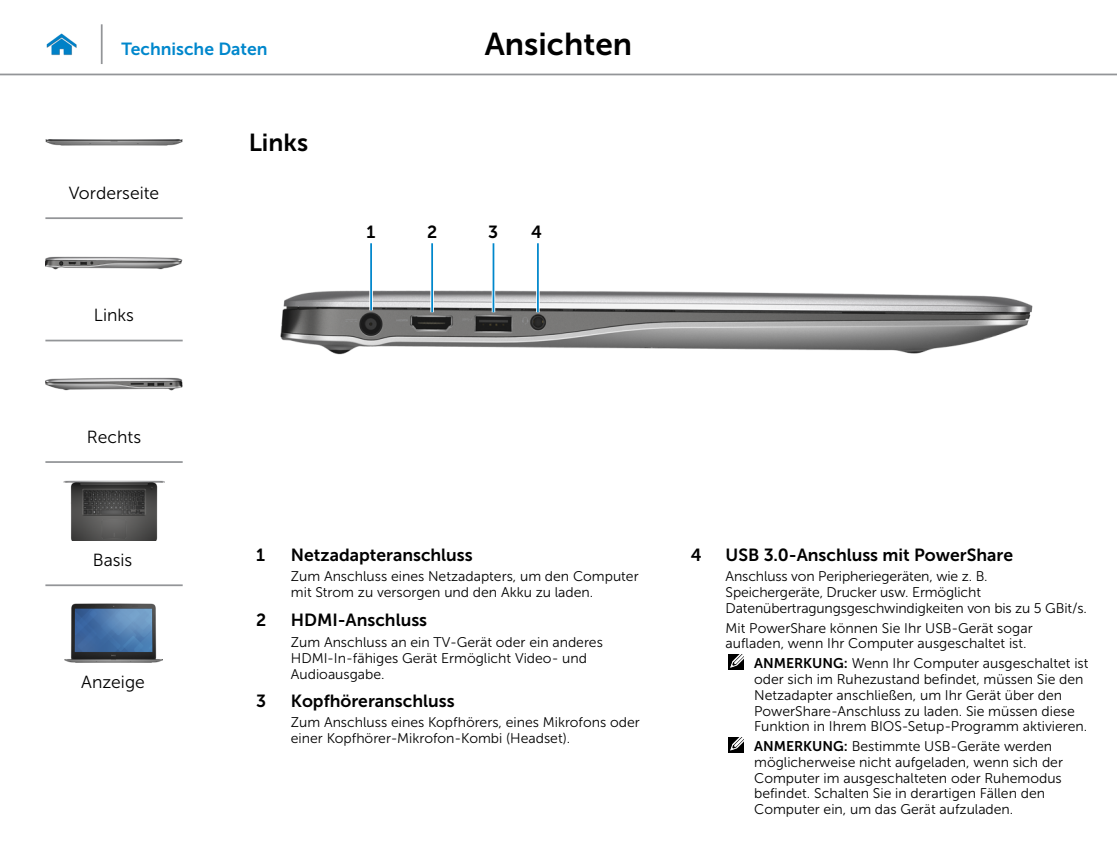
<style>
.page{position:relative;width:1117px;height:844px;background:#fff}
.page>*{position:absolute;margin:0;border:0;box-sizing:border-box;transform-origin:0 0}
.t1{font:31.5px "Museo Sans For Dell 700";color:#000}
.Head2{font:24.5px "Museo Sans For Dell 700";color:#000}
.Callout_Head{font:17.5px "Museo Sans For Dell 700";color:#000}
.t2{font:17.5px "Museo Sans For Dell 300";color:#000}
.t3{font:17.5px "Museo Sans For Dell 700";color:#0087cc}
.Callout-L{font:17.5px "Museo Sans For Dell 700";color:#000}
.Callout_description{font:14px/15.8px "Museo Sans For Dell 300";color:#000}
.Note{font:14px/15.8px "Museo Sans For Dell 300";color:#000}
.s1{font-family:"Museo Sans For Dell 700"}
</style>
<div class="page">
<hr style="left:0;top:74px;width:1116px;height:1px;background:#939598">
<img style="left:46px;top:33px;width:31px;height:23px">
<div style="left:728px;top:653px;width:16px;height:16px;background:#000"></div>
<svg style="left:729px;top:653px;width:15px;height:15px"></svg>
<div style="left:728px;top:736px;width:16px;height:16px;background:#000"></div>
<svg style="left:729px;top:736px;width:15px;height:14px"></svg>
<img style="left:280px;top:290px;width:753px;height:65px">
<svg style="left:430px;top:290px;width:4px;height:22px"></svg>
<hr style="left:431px;top:243px;width:2px;height:69px;background:#0087cc">
<svg style="left:369px;top:290px;width:4px;height:20px"></svg>
<hr style="left:370px;top:243px;width:2px;height:67px;background:#0087cc">
<svg style="left:491px;top:243px;width:4px;height:69px"></svg>
<hr style="left:492px;top:243px;width:2px;height:69px;background:#0087cc">
<hr style="left:536px;top:243px;width:3px;height:69px;background:#fff">
<hr style="left:537px;top:243px;width:1px;height:69px;background:#0087cc">
<hr style="left:101px;top:24px;width:2px;height:40px;background:#939598">
<img style="left:45px;top:139px;width:137px;height:7px">
<img style="left:45px;top:256px;width:137px;height:13px">
<img style="left:45px;top:378px;width:137px;height:12px">
<img style="left:64px;top:480px;width:100px;height:60px">
<img style="left:65px;top:603px;width:98px;height:59px">
<hr style="left:45px;top:217px;width:138px;height:2px;background:#939598">
<hr style="left:45px;top:339px;width:138px;height:2px;background:#939598">
<hr style="left:45px;top:461px;width:138px;height:2px;background:#939598">
<hr style="left:45px;top:584px;width:138px;height:2px;background:#939598">
<p class="t3" style="left:122px;top:39px;width:147px">Technische Daten</p>
<h1 class="t1" style="left:485px;top:26px;width:149px">Ansichten</h1>
<p class="t2" style="left:69px;top:183px;width:92px">Vorderseite</p>
<p class="t2" style="left:94px;top:305px;width:41px">Links</p>
<p class="t2" style="left:87px;top:428px;width:56px">Rechts</p>
<p class="t2" style="left:93px;top:550px;width:41px">Basis</p>
<p class="t2" style="left:81px;top:672px;width:65px">Anzeige</p>
<p class="Head2" style="left:249px;top:128px;width:61px">Links</p>
<p class="Callout-L" style="left:366px;top:222px;width:10px">1</p>
<p class="Callout-L" style="left:427px;top:222px;width:12px">2</p>
<p class="Callout-L" style="left:488px;top:222px;width:12px">3</p>
<p class="Callout-L" style="left:531px;top:222px;width:12px">4</p>
<p class="Callout_Head" style="left:256px;top:544px;width:10px">1</p>
<p class="Callout_Head" style="left:291px;top:544px;width:183px">Netzadapteranschluss</p>
<p class="Callout_description" style="left:291px;top:568px;width:349px">Zum Anschluss eines Netzadapters, um den Computer mit Strom zu versorgen und den Akku zu laden.</p>
<p class="Callout_Head" style="left:256px;top:610px;width:12px">2</p>
<p class="Callout_Head" style="left:291px;top:610px;width:138px">HDMI-Anschluss</p>
<p class="Callout_description" style="left:291px;top:634px;width:313px">Zum Anschluss an ein TV-Gerät oder ein anderes<br>HDMI-In-fähiges Gerät Ermöglicht Video- und<br>Audioausgabe.</p>
<p class="Callout_Head" style="left:256px;top:690px;width:12px">3</p>
<p class="Callout_Head" style="left:291px;top:690px;width:165px">Kopfhöreranschluss</p>
<p class="Callout_description" style="left:291px;top:714px;width:350px">Zum Anschluss eines Kopfhörers, eines Mikrofons oder einer Kopfhörer-Mikrofon-Kombi (Headset).</p>
<p class="Callout_Head" style="left:690px;top:544px;width:12px">4</p>
<p class="Callout_Head" style="left:725px;top:544px;width:289px">USB 3.0-Anschluss mit PowerShare</p>
<p class="Callout_description" style="left:725px;top:568px;width:363px">Anschluss von Peripheriegeräten, wie z. B.<br>Speichergeräte, Drucker usw. Ermöglicht<br>Datenübertragungsgeschwindigkeiten von bis zu 5 GBit/s.</p>
<p class="Callout_description" style="left:725px;top:620px;width:308px">Mit PowerShare können Sie Ihr USB-Gerät sogar aufladen, wenn Ihr Computer ausgeschaltet ist.</p>
<p class="Note" style="left:754px;top:655px;width:336px"><span class="s1">ANMERKUNG:</span> Wenn Ihr Computer ausgeschaltet ist oder sich im Ruhezustand befindet, müssen Sie den Netzadapter anschließen, um Ihr Gerät über den PowerShare-Anschluss zu laden. Sie müssen diese Funktion in Ihrem BIOS-Setup-Programm aktivieren.</p>
<p class="Note" style="left:754px;top:738px;width:310px"><span class="s1">ANMERKUNG:</span> Bestimmte USB-Geräte werden möglicherweise nicht aufgeladen, wenn sich der Computer im ausgeschalteten oder Ruhemodus befindet. Schalten Sie in derartigen Fällen den Computer ein, um das Gerät aufzuladen.</p>
</div>
